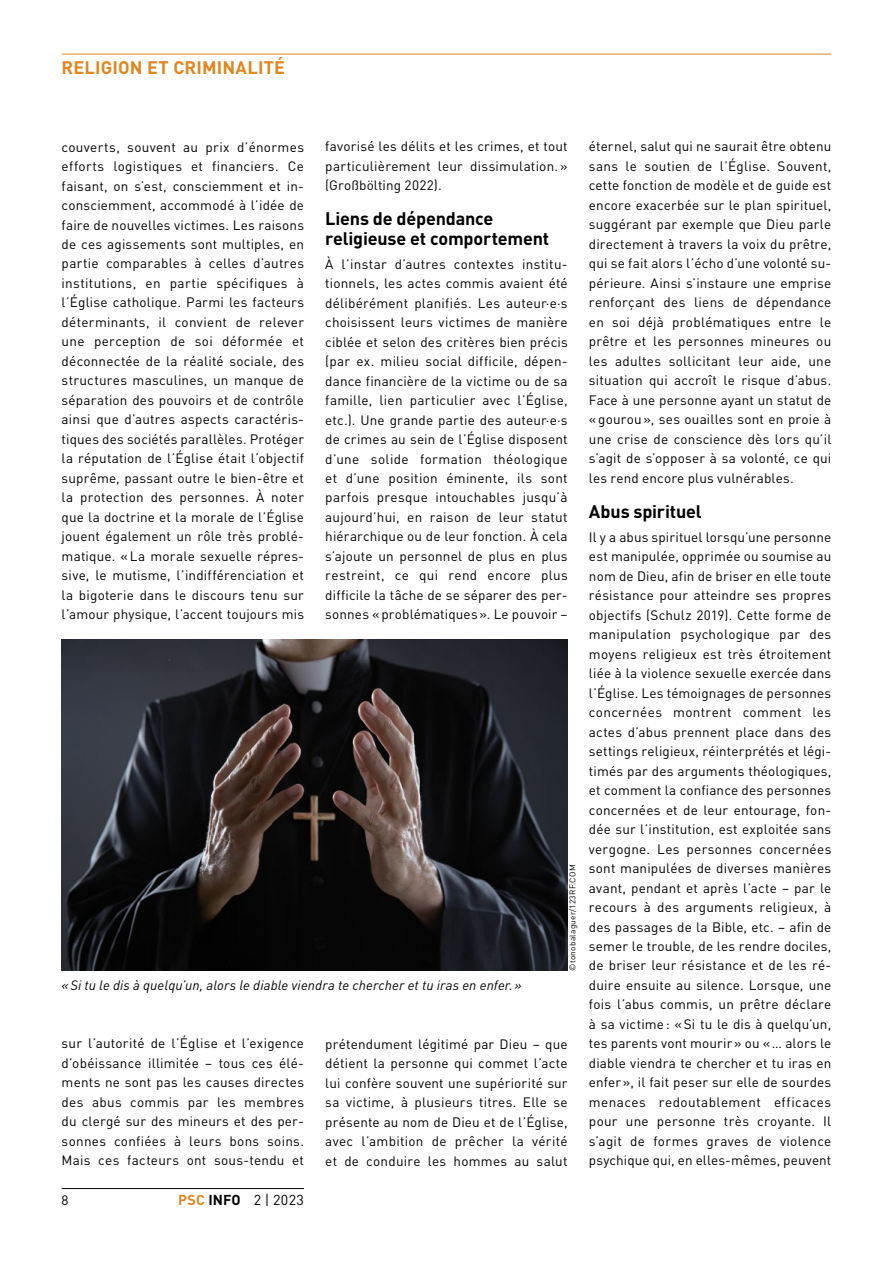
<style>
.page{position:relative;width:893px;height:1263px;background:#fff}
.page>*{position:absolute;margin:0;border:0;box-sizing:border-box;transform-origin:0 0}
.t1{font:700 18px/19.5px "DIN";letter-spacing:-.01em;color:#000}
.t2{font:700 18px "DIN";letter-spacing:.01em;color:#e1861e}
.t3{font:14.25px "DIN";color:#000}
.t4{font:13.5px/19.5px "DIN";letter-spacing:.015em;color:#000;text-align:justify}
.t5{font:italic 13.5px "DIN DIN Regular";letter-spacing:.01em;color:#000}
.t6{font:8.25px "DIN";letter-spacing:.03em;color:#000}
.s1{font-weight:700;color:#e1861e}
.s2{font-weight:700}
</style>
<div class="page">
<hr style="left:62px;top:1188px;width:242px;height:1px;background:#000">
<hr style="left:62px;top:54px;width:769px;height:1px;background:#e1861e">
<img style="left:62px;top:639px;width:506px;height:332px">
<h1 class="t2" style="left:62px;top:55px;width:225px">RELIGION ET CRIMINALITÉ</h1>
<p class="t4" style="left:62px;top:137px;width:244px">couverts, souvent au prix d’énormes efforts logistiques et financiers. Ce faisant, on s’est, consciemment et in&shy;consciemment, accommodé à l’idée de faire de nouvelles victimes. Les raisons de ces agissements sont multiples, en partie comparables à celles d’autres institutions, en partie spécifiques à l’Église catholique. Parmi les facteurs déterminants, il convient de relever une perception de soi déformée et déconnectée de la réalité sociale, des structures masculines, un manque de séparation des pouvoirs et de contrôle ainsi que d’autres aspects caractéris&shy;tiques des sociétés parallèles. Protéger la réputation de l’Église était l’objectif suprême, passant outre le bien-être et la protection des personnes. À noter que la doctrine et la morale de l’Église jouent également un rôle très problé&shy;matique. «La morale sexuelle répres&shy;sive, le mutisme, l’indifférenciation et la bigoterie dans le discours tenu sur l’amour physique, l’accent toujours mis</p>
<p class="t4" style="left:325px;top:136px;width:244px">favorisé les délits et les crimes, et tout particulièrement leur dissimulation. » (Großbölting 2022).</p>
<h1 class="t1" style="left:325px;top:208px;width:225px">Liens de dépendance religieuse et comportement</h1>
<p class="t4" style="left:325px;top:254px;width:244px">À l’instar d’autres contextes institu&shy;tionnels, les actes commis avaient été délibérément planifiés. Les auteur·e·s choisissent leurs victimes de manière ciblée et selon des critères bien précis (par ex. milieu social difficile, dépen&shy;dance financière de la victime ou de sa famille, lien particulier avec l’Église, etc.). Une grande partie des auteur·e·s de crimes au sein de l’Église disposent d’une solide formation théologique et d’une position éminente, ils sont parfois presque intouchables jusqu’à aujourd’hui, en raison de leur statut hiérarchique ou de leur fonction. À cela s’ajoute un personnel de plus en plus restreint, ce qui rend encore plus difficile la tâche de se séparer des per&shy;sonnes «problématiques». Le pouvoir –</p>
<p class="t6" style="left:567px;top:971px;width:107px;rotate:-90deg">©tonobalaguer/123RF.COM</p>
<p class="t5" style="left:62px;top:977px;width:462px">«Si tu le dis à quelqu’un, alors le diable viendra te chercher et tu iras en enfer.»</p>
<p class="t4" style="left:62px;top:1033px;width:244px">sur l’autorité de l’Église et l’exigence d’obéissance illimitée – tous ces élé&shy;ments ne sont pas les causes directes des abus commis par les membres du clergé sur des mineurs et des per&shy;sonnes confiées à leurs bons soins.<br>Mais ces facteurs ont sous-tendu et</p>
<p class="t4" style="left:62px;top:1190px;width:9px">8</p>
<p class="t3" style="left:178px;top:1190px;width:127px"><span class="s1">PSC</span> <span class="s2">INFO</span> 2 | 2023</p>
<p class="t4" style="left:325px;top:1034px;width:244px">prétendument légitimé par Dieu – que détient la personne qui commet l’acte lui confère souvent une supériorité sur sa victime, à plusieurs titres. Elle se présente au nom de Dieu et de l’Église, avec l’ambition de prêcher la vérité et de conduire les hommes au salut</p>
<p class="t4" style="left:589px;top:136px;width:244px">éternel, salut qui ne saurait être obtenu sans le soutien de l’Église. Souvent, cette fonction de modèle et de guide est encore exacerbée sur le plan spirituel, suggérant par exemple que Dieu parle directement à travers la voix du prêtre, qui se fait alors l’écho d’une volonté su&shy;périeure. Ainsi s’instaure une emprise renforçant des liens de dépendance en soi déjà problématiques entre le prêtre et les personnes mineures ou les adultes sollicitant leur aide, une situation qui accroît le risque d’abus.<br>Face à une personne ayant un statut de «gourou», ses ouailles sont en proie à une crise de conscience dès lors qu’il s’agit de s’opposer à sa volonté, ce qui les rend encore plus vulnérables.</p>
<h1 class="t1" style="left:589px;top:500px;width:114px">Abus spirituel</h1>
<p class="t4" style="left:589px;top:527px;width:244px">Il y a abus spirituel lorsqu’une personne est manipulée, opprimée ou soumise au nom de Dieu, afin de briser en elle toute résistance pour atteindre ses propres objectifs (Schulz 2019). Cette forme de manipulation psychologique par des moyens religieux est très étroitement liée à la violence sexuelle exercée dans l’Église. Les témoignages de personnes concernées montrent comment les actes d’abus prennent place dans des settings religieux, réinterprétés et légi&shy;timés par des arguments théologiques, et comment la confiance des personnes concernées et de leur entourage, fon&shy;dée sur l’institution, est exploitée sans vergogne. Les personnes concernées sont manipulées de diverses manières avant, pendant et après l’acte – par le recours à des arguments religieux, à des passages de la Bible, etc. – afin de semer le trouble, de les rendre dociles, de briser leur résistance et de les ré&shy;duire ensuite au silence. Lorsque, une fois l’abus commis, un prêtre déclare à sa victime: «Si tu le dis à quelqu’un, tes parents vont mourir» ou «… alors le diable viendra te chercher et tu iras en enfer», il fait peser sur elle de sourdes menaces redoutablement efficaces pour une personne très croyante. Il s’agit de formes graves de violence psychique qui, en elles-mêmes, peuvent</p>
</div>
